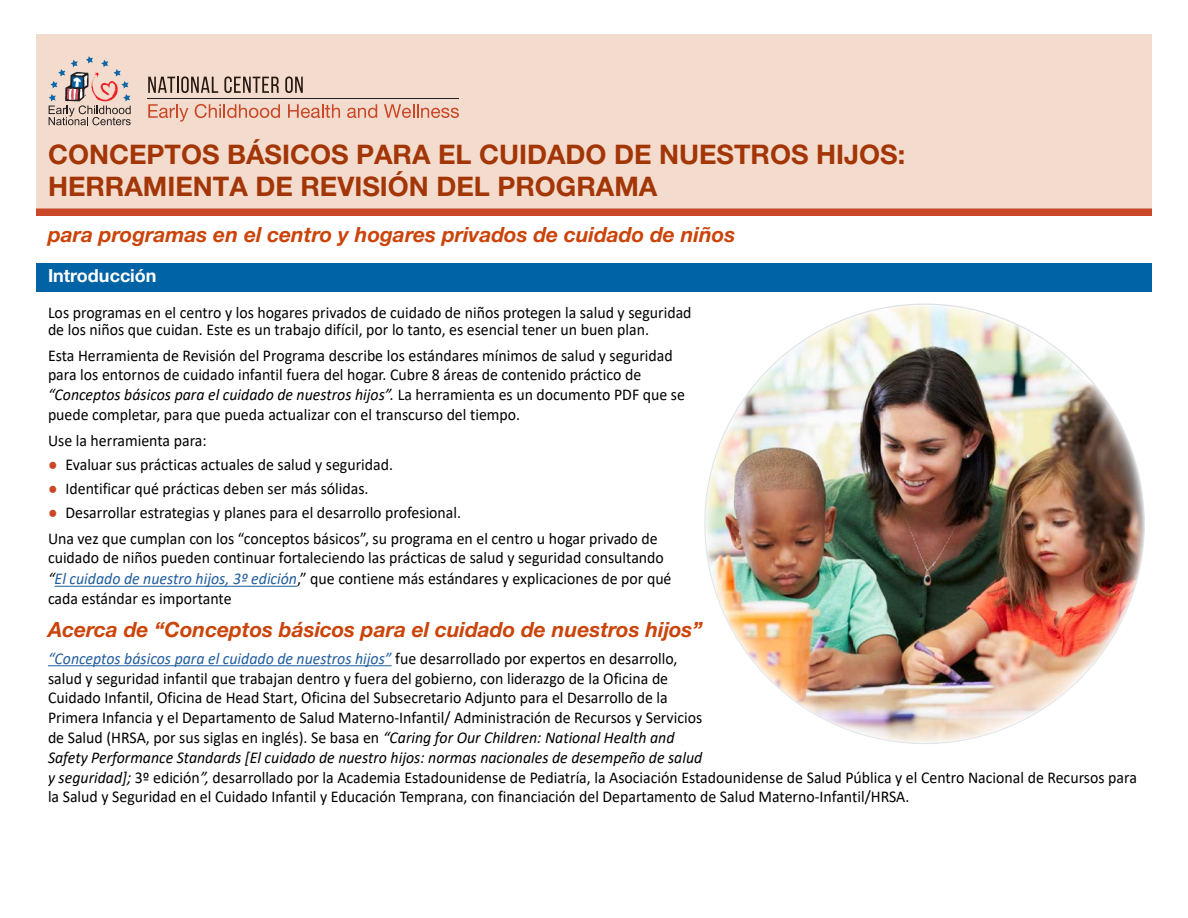
<style>
.page{position:relative;width:1188px;height:918px;background:#fff}
.page>*{position:absolute;margin:0;border:0;box-sizing:border-box;transform-origin:0 0}
.t1{font:700 27px/32.4px "Helvetica Neue LT Std";color:#a33607}
.t2{font:italic 700 21px "Helvetica Neue LT Std";color:#cb440a}
.t3{font:700 18px "Helvetica Neue LT Std";color:#fff}
.t4{font:16.5px/19.8px "Calibri";color:#000;scale:.96 1}
.s1{font-style:italic}
.s2{font-family:"Times New Roman";color:#ca4828}
.s3{font-style:italic;color:#215e9e}
</style>
<div class="page">
<div style="left:36px;top:34px;width:1116px;height:178px;background:#f3dcce"></div>
<div style="left:36px;top:208px;width:1116px;height:8px;background:#ca4828"></div>
<hr style="left:55px;top:586px;width:242px;height:1px;background:#215e9e">
<hr style="left:48px;top:666px;width:344px;height:1px;background:#215e9e">
<svg style="left:148px;top:104px;width:40px;height:18px"></svg>
<svg style="left:347px;top:104px;width:30px;height:14px"></svg>
<svg style="left:384px;top:104px;width:75px;height:14px"></svg>
<svg style="left:148px;top:76px;width:70px;height:17px"></svg>
<svg style="left:224px;top:76px;width:55px;height:17px"></svg>
<svg style="left:285px;top:76px;width:18px;height:17px"></svg>
<hr style="left:147px;top:98px;width:311px;height:1px;background:#231f20">
<div style="left:36px;top:263px;width:1116px;height:29px;background:#0063a6"></div>
<img style="left:705px;top:304px;width:439px;height:440px;border-radius:220px">
<svg style="left:195px;top:104px;width:85px;height:14px"></svg>
<svg style="left:288px;top:104px;width:52px;height:14px"></svg>
<svg style="left:49px;top:56px;width:82px;height:69px"></svg>
<h1 class="t1" style="left:48px;top:138px;width:859px">CONCEPTOS BÁSICOS PARA EL CUIDADO DE NUESTROS HIJOS:<br>HERRAMIENTA DE REVISIÓN DEL PROGRAMA</h1>
<h1 class="t2" style="left:48px;top:221px;width:689px">para programas en el centro y hogares privados de cuidado de niños</h1>
<h2 class="t3" style="left:48px;top:265px;width:110px">Introducción</h2>
<p class="t4" style="left:48px;top:304px;width:672px;line-height:16.5px">Los programas en el centro y los hogares privados de cuidado de niños protegen la salud y seguridad de los niños que cuidan. Este es un trabajo difícil, por lo tanto, es esencial tener un buen plan.</p>
<p class="t4" style="left:48px;top:345px;width:665px">Esta Herramienta de Revisión del Programa describe los estándares mínimos de salud y seguridad para los entornos de cuidado infantil fuera del hogar. Cubre 8 áreas de contenido práctico de <span class="s1">“Conceptos básicos para el cuidado de nuestros hijos”.</span> La herramienta es un documento PDF que se puede completar, para que pueda actualizar con el transcurso del tiempo.</p>
<p class="t4" style="left:48px;top:430px;width:167px">Use la herramienta para:</p>
<p class="t4" style="left:48px;top:454px;width:361px"><span class="s2">●</span> Evaluar sus prácticas actuales de salud y seguridad.</p>
<p class="t4" style="left:48px;top:478px;width:336px"><span class="s2">●</span> Identificar qué prácticas deben ser más sólidas.</p>
<p class="t4" style="left:48px;top:502px;width:432px"><span class="s2">●</span> Desarrollar estrategias y planes para el desarrollo profesional.</p>
<p class="t4" style="left:48px;top:528px;width:651px;line-height:20.2px">Una vez que cumplan con los “conceptos básicos”, su programa en el centro u hogar privado de cuidado de niños pueden continuar fortaleciendo las prácticas de salud y seguridad consultando <span class="s1">“</span><span class="s3">El cuidado de nuestro hijos, 3º edición</span>,” que contiene más estándares y explicaciones de por qué cada estándar es importante</p>
<h3 class="t2" style="left:48px;top:616px;width:656px">Acerca de “Conceptos básicos para el cuidado de nuestros hijos”</h3>
<p class="t4" style="left:48px;top:648px;width:1136px"><span class="s3">“Conceptos básicos para el cuidado de nuestros hijos”</span> fue desarrollado por expertos en desarrollo,<br>salud y seguridad infantil que trabajan dentro y fuera del gobierno, con liderazgo de la Oficina de<br>Cuidado Infantil, Oficina de Head Start, Oficina del Subsecretario Adjunto para el Desarrollo de la<br>Primera Infancia y el Departamento de Salud Materno-Infantil/ Administración de Recursos y Servicios<br>de Salud (HRSA, por sus siglas en inglés). Se basa en <span class="s1">“Caring for Our Children: National Health and<br>Safety Performance Standards [El cuidado de nuestro hijos: normas nacionales de desempeño de salud<br>y seguridad];</span> 3º edición<span class="s1">”,</span> desarrollado por la Academia Estadounidense de Pediatría, la Asociación Estadounidense de Salud Pública y el Centro Nacional de Recursos para la Salud y Seguridad en el Cuidado Infantil y Educación Temprana, con financiación del Departamento de Salud Materno-Infantil/HRSA.</p>
</div>
